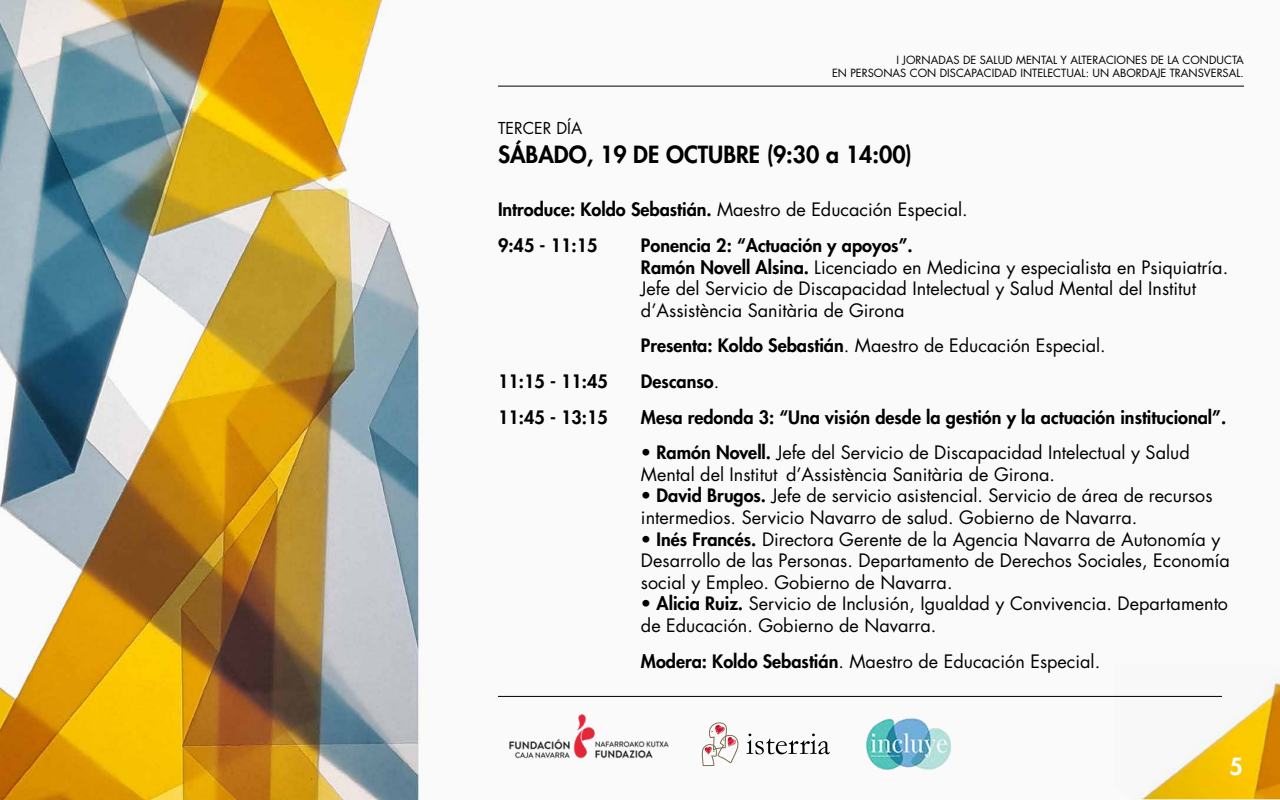
<style>
.page{position:relative;width:1280px;height:800px;background:#fff}
.page>*{position:absolute;margin:0;border:0;box-sizing:border-box;transform-origin:0 0}
.t1{font:800 23px "Futura Std";color:#000}
.t2{font:800 23px "Futura Std";color:#fff}
.t3{font:18px/21.6px "Futura Std";color:#000}
.t4{font:800 18px/35.6px "Futura Std";color:#000}
.t5{font:16px "Futura Std";color:#000}
.t6{font:11px/13.2px "Futura Std";color:#000;text-align:right}
.s1{font-weight:400}
.s2{font-weight:800}
</style>
<div class="page">
<img style="left:0;top:0;width:1280px;height:800px">
<img style="left:1114px;top:665px;width:166px;height:134px">
<hr style="left:498px;top:696px;width:724px;height:1px;background:#000">
<img style="left:504px;top:710px;width:170px;height:51px">
<svg style="left:702px;top:722px;width:36px;height:44px"></svg>
<svg style="left:746px;top:734px;width:84px;height:20px"></svg>
<img style="left:864px;top:712px;width:89px;height:63px">
<hr style="left:498px;top:86px;width:746px;height:1px;background:#000">
<p class="t5" style="left:498px;top:118px;width:86px">TERCER DÍA</p>
<p class="t6" style="left:832px;top:53px;width:413px">I JORNADAS DE SALUD MENTAL Y ALTERACIONES DE LA CONDUCTA<br>EN PERSONAS CON DISCAPACIDAD INTELECTUAL: UN ABORDAJE TRANSVERSAL.</p>
<p class="t1" style="left:498px;top:140px;width:415px">SÁBADO, 19 DE OCTUBRE (9:30 a 14:00)</p>
<p class="t4" style="left:498px;top:192px;width:471px">Introduce: Koldo Sebastián. <span class="s1">Maestro de Educación Especial.<br></span>9:45 - 11:15</p>
<p class="t3" style="left:641px;top:235px;width:589px"><span class="s2">Ponencia 2: “Actuación y apoyos”.<br>Ramón Novell Alsina.</span> Licenciado en Medicina y especialista en Psiquiatría.<br>Jefe del Servicio de Discapacidad Intelectual y Salud Mental del Institut d’Assistència Sanitària de Girona</p>
<p class="t3" style="left:641px;top:335px;width:466px"><span class="s2">Presenta: Koldo Sebastián</span>. Maestro de Educación Especial.</p>
<p class="t4" style="left:498px;top:363px;width:111px">11:15 - 11:45</p>
<p class="t4" style="left:641px;top:363px;width:80px">Descanso<span class="s1">.</span></p>
<p class="t4" style="left:498px;top:399px;width:111px">11:45 - 13:15</p>
<p class="t4" style="left:641px;top:399px;width:587px">Mesa redonda 3: “Una visión desde la gestión y la actuación institucional”.</p>
<p class="t3" style="left:641px;top:442px;width:550px"><span class="s2">• Ramón Novell.</span> Jefe del Servicio de Discapacidad Intelectual y Salud<br>Mental del Institut d’Assistència Sanitària de Girona.</p>
<p class="t3" style="left:641px;top:485px;width:573px"><span class="s2">• David Brugos.</span> Jefe de servicio asistencial. Servicio de área de recursos intermedios. Servicio Navarro de salud. Gobierno de Navarra.</p>
<p class="t3" style="left:641px;top:528px;width:591px"><span class="s2">• Inés Francés.</span> Directora Gerente de la Agencia Navarra de Autonomía y<br>Desarrollo de las Personas. Departamento de Derechos Sociales, Economía social y Empleo. Gobierno de Navarra.</p>
<p class="t3" style="left:641px;top:593px;width:589px"><span class="s2">• Alicia Ruiz.</span> Servicio de Inclusión, Igualdad y Convivencia. Departamento de Educación. Gobierno de Navarra.</p>
<p class="t3" style="left:641px;top:650px;width:461px"><span class="s2">Modera: Koldo Sebastián</span>. Maestro de Educación Especial.</p>
<p class="t2" style="left:1229px;top:752px;width:15px">5</p>
</div>
